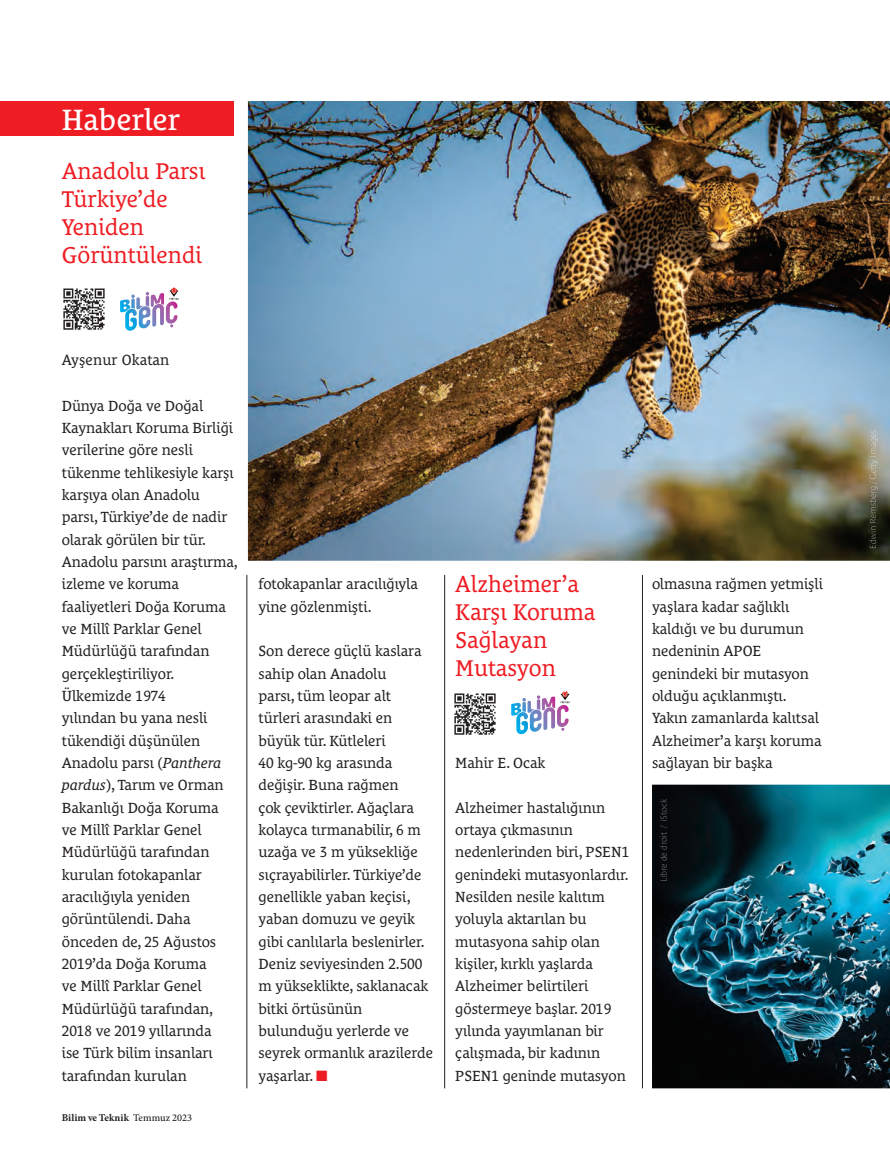
<style>
.page{position:relative;width:890px;height:1168px;background:#fff}
.page>*{position:absolute;margin:0;border:0;box-sizing:border-box;transform-origin:0 0}
.t1{font:30px "Le Monde Courrier Pro";color:#fff}
.t2{font:23.25px/27.9px "Le Monde Courrier Pro";color:#ee1d23}
.t3{font:15px/22.4px "Le Monde Courrier Pro";letter-spacing:-.005em;color:#231f20}
.t4{font:700 10.35px "Minion Pro";letter-spacing:.005em;color:#231f20}
.t5{font:300 expanded 9px "Le Monde Sans Pro";letter-spacing:-.02em;color:#7e7e80}
.s1{font-style:italic}
.s2{font-weight:500}
</style>
<div class="page">
<hr style="left:444px;top:575px;width:1px;height:513px;background:#231f20">
<hr style="left:247px;top:575px;width:1px;height:513px;background:#231f20">
<hr style="left:642px;top:575px;width:1px;height:513px;background:#231f20">
<div style="left:0;top:101px;width:234px;height:34px;background:#ee1d23"></div>
<img style="left:248px;top:101px;width:642px;height:459px">
<img style="left:869px;top:430px;width:8px;height:56px">
<img style="left:869px;top:486px;width:8px;height:62px">
<img style="left:652px;top:784px;width:238px;height:304px">
<img style="left:660px;top:799px;width:8px;height:81px">
<img style="left:63px;top:288px;width:42px;height:42px">
<img style="left:454px;top:693px;width:42px;height:42px">
<svg style="left:120px;top:288px;width:58px;height:43px"></svg>
<svg style="left:511px;top:691px;width:58px;height:43px"></svg>
<h1 class="t1" style="left:62px;top:95px;width:120px">Haberler</h1>
<h2 class="t2" style="left:62px;top:158px;width:145px">Anadolu Parsı<br>Türkiye’de<br>Yeniden<br>Görüntülendi</h2>
<p class="t3" style="left:62px;top:349px;width:109px">Ayşenur Okatan</p>
<p class="t3" style="left:62px;top:395px;width:177px">Dünya Doğa ve Doğal<br>Kaynakları Koruma Birliği verilerine göre nesli tükenme tehlikesiyle karşı karşıya olan Anadolu parsı, Türkiye’de de nadir olarak görülen bir tür.<br>Anadolu parsını araştırma, izleme ve koruma faaliyetleri Doğa Koruma ve Millî Parklar Genel<br>Müdürlüğü tarafından gerçekleştiriliyor.<br>Ülkemizde 1974<br>yılından bu yana nesli tükendiği düşünülen<br>Anadolu parsı (<span class="s1">Panthera pardus</span>), Tarım ve Orman<br>Bakanlığı Doğa Koruma<br>ve Millî Parklar Genel<br>Müdürlüğü tarafından kurulan fotokapanlar aracılığıyla yeniden görüntülendi. Daha önceden de, 25 Ağustos<br>2019’da Doğa Koruma<br>ve Millî Parklar Genel<br>Müdürlüğü tarafından,<br>2018 ve 2019 yıllarında<br>ise Türk bilim insanları tarafından kurulan</p>
<p class="t4" style="left:62px;top:1111px;width:132px">Bilim ve Teknik <span class="s2">Temmuz 2023</span></p>
<p class="t3" style="left:258px;top:574px;width:161px">fotokapanlar aracılığıyla yine gözlenmişti.</p>
<p class="t3" style="left:258px;top:640px;width:176px">Son derece güçlü kaslara sahip olan Anadolu<br>parsı, tüm leopar alt türleri arasındaki en büyük tür. Kütleleri<br>40 kg-90 kg arasında değişir. Buna rağmen<br>çok çeviktirler. Ağaçlara kolayca tırmanabilir, 6 m uzağa ve 3 m yüksekliğe sıçrayabilirler. Türkiye’de genellikle yaban keçisi, yaban domuzu ve geyik gibi canlılarla beslenirler.<br>Deniz seviyesinden 2.500 m yükseklikte, saklanacak bitki örtüsünün bulunduğu yerlerde ve seyrek ormanlık arazilerde yaşarlar.</p>
<h2 class="t2" style="left:455px;top:571px;width:142px">Alzheimer’a<br>Karşı Koruma<br>Sağlayan<br>Mutasyon</h2>
<p class="t3" style="left:455px;top:752px;width:92px">Mahir E. Ocak</p>
<p class="t3" style="left:455px;top:797px;width:175px">Alzheimer hastalığının ortaya çıkmasının nedenlerinden biri, PSEN1 genindeki mutasyonlardır.<br>Nesilden nesile kalıtım yoluyla aktarılan bu mutasyona sahip olan kişiler, kırklı yaşlarda<br>Alzheimer belirtileri göstermeye başlar. 2019 yılında yayımlanan bir çalışmada, bir kadının<br>PSEN1 geninde mutasyon</p>
<p class="t3" style="left:652px;top:574px;width:172px">olmasına rağmen yetmişli yaşlara kadar sağlıklı kaldığı ve bu durumun nedeninin APOE genindeki bir mutasyon olduğu açıklanmıştı.<br>Yakın zamanlarda kalıtsal<br>Alzheimer’a karşı koruma sağlayan bir başka</p>
<p class="t5" style="left:660px;top:882px;width:84px;rotate:-90deg">Libre de droit / i tock</p>
<p class="t5" style="left:660px;top:819px;width:6px;rotate:-90deg">S</p>
</div>
